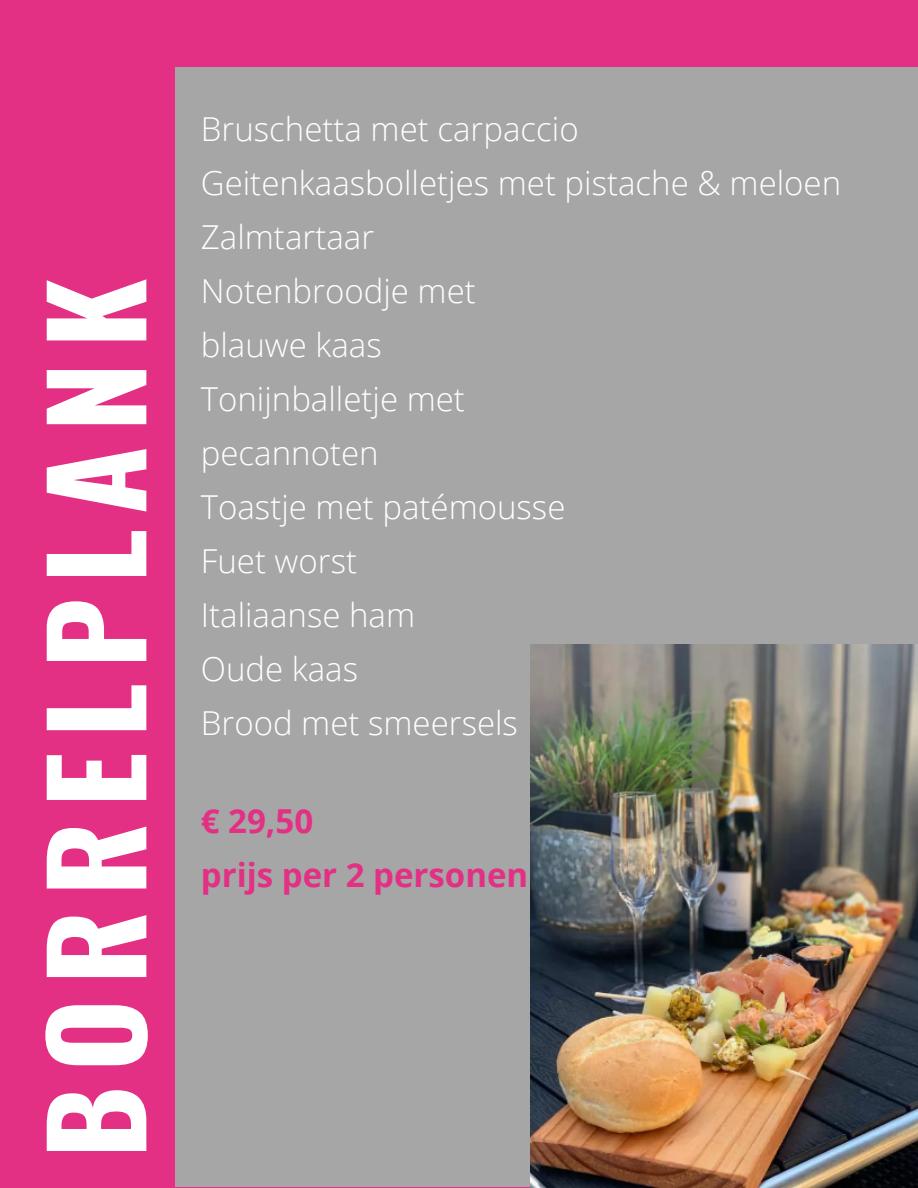
<style>
.page{position:relative;width:918px;height:1188px;background:#e32f84}
.page>*{position:absolute;margin:0;border:0;box-sizing:border-box;transform-origin:0 0}
.t1{font:700 123px "Oswald";letter-spacing:.12em;color:#fff}
.t2{font:300 33px "Open Sans";color:#fff}
.t3{font:700 33px "Open Sans";color:#e32f84}
</style>
<div class="page">
<div style="left:175px;top:67px;width:743px;height:1120px;background:#a6a6a6"></div>
<img style="left:530px;top:644px;width:388px;height:544px">
<p class="t1" style="left:0;top:1158px;width:882px;rotate:-90deg">BORRELPLANK</p>
<p class="t2" style="left:201px;top:106px;width:379px">Bruschetta met carpaccio</p>
<p class="t2" style="left:201px;top:160px;width:642px">Geitenkaasbolletjes met pistache &amp; meloen</p>
<p class="t2" style="left:201px;top:214px;width:175px">Zalmtartaar</p>
<p class="t2" style="left:201px;top:268px;width:276px">Notenbroodje met</p>
<p class="t2" style="left:201px;top:322px;width:182px">blauwe kaas</p>
<p class="t2" style="left:201px;top:376px;width:266px">Tonijnballetje met</p>
<p class="t2" style="left:201px;top:430px;width:179px">pecannoten</p>
<p class="t2" style="left:201px;top:484px;width:366px">Toastje met patémousse</p>
<p class="t2" style="left:201px;top:538px;width:158px">Fuet worst</p>
<p class="t2" style="left:201px;top:592px;width:216px">Italiaanse ham</p>
<p class="t2" style="left:201px;top:646px;width:159px">Oude kaas</p>
<p class="t2" style="left:201px;top:700px;width:319px">Brood met smeersels</p>
<p class="t3" style="left:201px;top:798px;width:114px">€ 29,50</p>
<p class="t3" style="left:201px;top:852px;width:329px">prijs per 2 personen</p>
</div>
